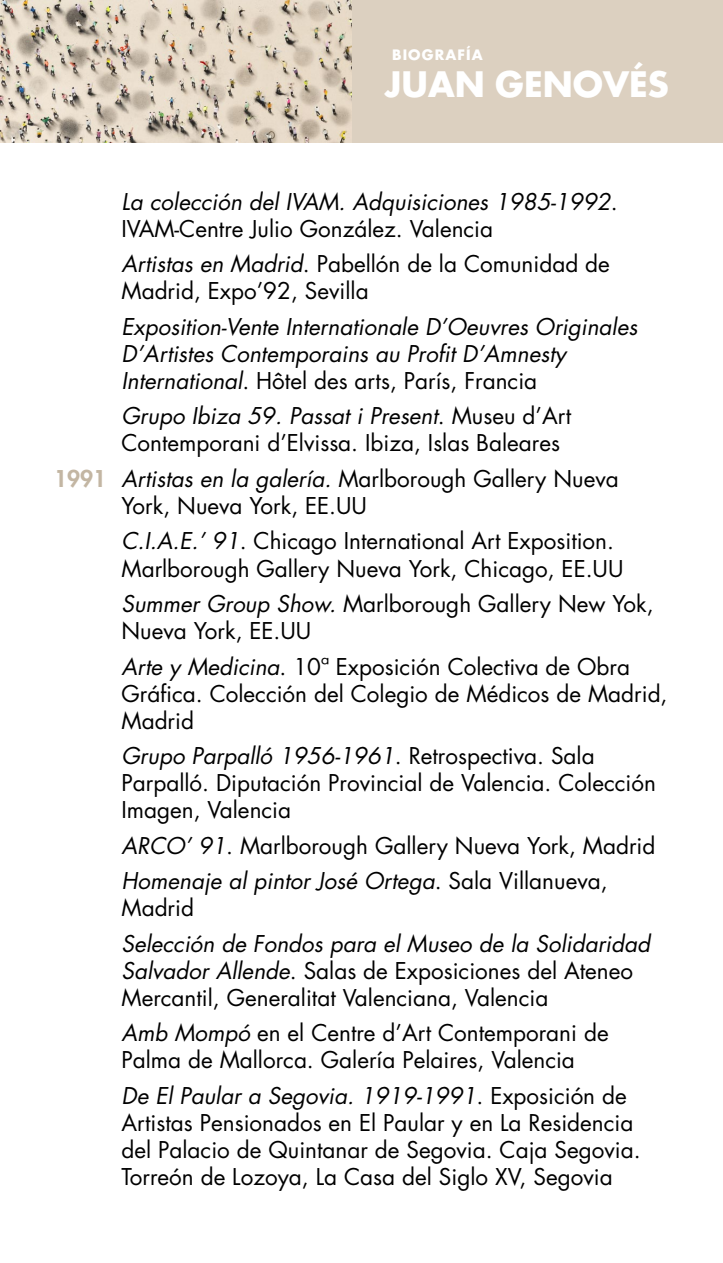
<style>
.page{position:relative;width:723px;height:1263px;background:#fff}
.page>*{position:absolute;margin:0;border:0;box-sizing:border-box;transform-origin:0 0}
.t1{font:700 34.2px "Futura Std";color:#fff}
.t2{font:22.5px/27px "Futura Std";color:#000}
.t3{font:italic 22.5px/27px "Futura Std";color:#000}
.t4{font:700 13.95px "Futura Std";letter-spacing:.08em;color:#fff}
.s1{font-style:normal}
.s2{font-style:italic}
.s3{font-weight:800;color:#c3b6a3}
</style>
<div class="page">
<img style="left:0;top:0;width:352px;height:142px">
<div style="left:352px;top:0;width:371px;height:142px;background:#dcd0c0"></div>
<p class="t4" style="left:392px;top:46px;width:92px">BIOGRAFÍA</p>
<h1 class="t1" style="left:385px;top:61px;width:286px">JUAN GENOVÉS</h1>
<p class="t3" style="left:122px;top:188px;width:498px">La colección del IVAM. Adquisiciones 1985-1992<span class="s1">.<br>IVAM-Centre Julio González. Valencia</span></p>
<p class="t2" style="left:122px;top:251px;width:490px"><span class="s2">Artistas en Madrid</span>. Pabellón de la Comunidad de<br>Madrid, Expo’92, Sevilla</p>
<p class="t3" style="left:122px;top:313px;width:517px">Exposition-Vente Internationale D’Oeuvres Originales<br>D’Artistes Contemporains au Profit D’Amnesty<br>International<span class="s1">. Hôtel des arts, París, Francia</span></p>
<p class="t2" style="left:122px;top:403px;width:451px"><span class="s2">Grupo Ibiza 59. Passat i Present</span>. Museu d’Art<br>Contemporani d’Elvissa. Ibiza, Islas Baleares</p>
<p class="t2" style="left:122px;top:465px;width:499px;text-indent:-68px"><span class="s3">1991</span> <span class="s2">Artistas en la galería.</span> Marlborough Gallery Nueva<br>York, Nueva York, EE.UU</p>
<p class="t2" style="left:122px;top:528px;width:503px"><span class="s2">C.I.A.E.’ 91</span>. Chicago International Art Exposition.<br>Marlborough Gallery Nueva York, Chicago, EE.UU</p>
<p class="t2" style="left:122px;top:590px;width:534px"><span class="s2">Summer Group Show.</span> Marlborough Gallery New Yok,<br>Nueva York, EE.UU</p>
<p class="t2" style="left:122px;top:653px;width:547px"><span class="s2">Arte y Medicina</span>. 10ª Exposición Colectiva de Obra<br>Gráfica. Colección del Colegio de Médicos de Madrid,<br>Madrid</p>
<p class="t2" style="left:122px;top:742px;width:536px"><span class="s2">Grupo Parpalló 1956-1961</span>. Retrospectiva. Sala<br>Parpalló. Diputación Provincial de Valencia. Colección<br>Imagen, Valencia</p>
<p class="t2" style="left:122px;top:828px;width:535px;line-height:35.5px"><span class="s2">ARCO’ 91</span>. Marlborough Gallery Nueva York, Madrid<br><span class="s2">Homenaje al pintor José Ortega</span>. Sala Villanueva,</p>
<p class="t2" style="left:122px;top:894px;width:74px">Madrid</p>
<p class="t2" style="left:122px;top:930px;width:530px"><span class="s2">Selección de Fondos para el Museo de la Solidaridad<br>Salvador Allende</span>. Salas de Exposiciones del Ateneo<br>Mercantil, Generalitat Valenciana, Valencia</p>
<p class="t2" style="left:122px;top:1019px;width:489px"><span class="s2">Amb Mompó</span> en el Centre d’Art Contemporani de<br>Palma de Mallorca. Galería Pelaires, Valencia</p>
<p class="t2" style="left:122px;top:1082px;width:521px"><span class="s2">De El Paular a Segovia. 1919-1991</span>. Exposición de Artistas Pensionados en El Paular y en La Residencia del Palacio de Quintanar de Segovia. Caja Segovia.<br>Torreón de Lozoya, La Casa del Siglo XV, Segovia</p>
</div>
